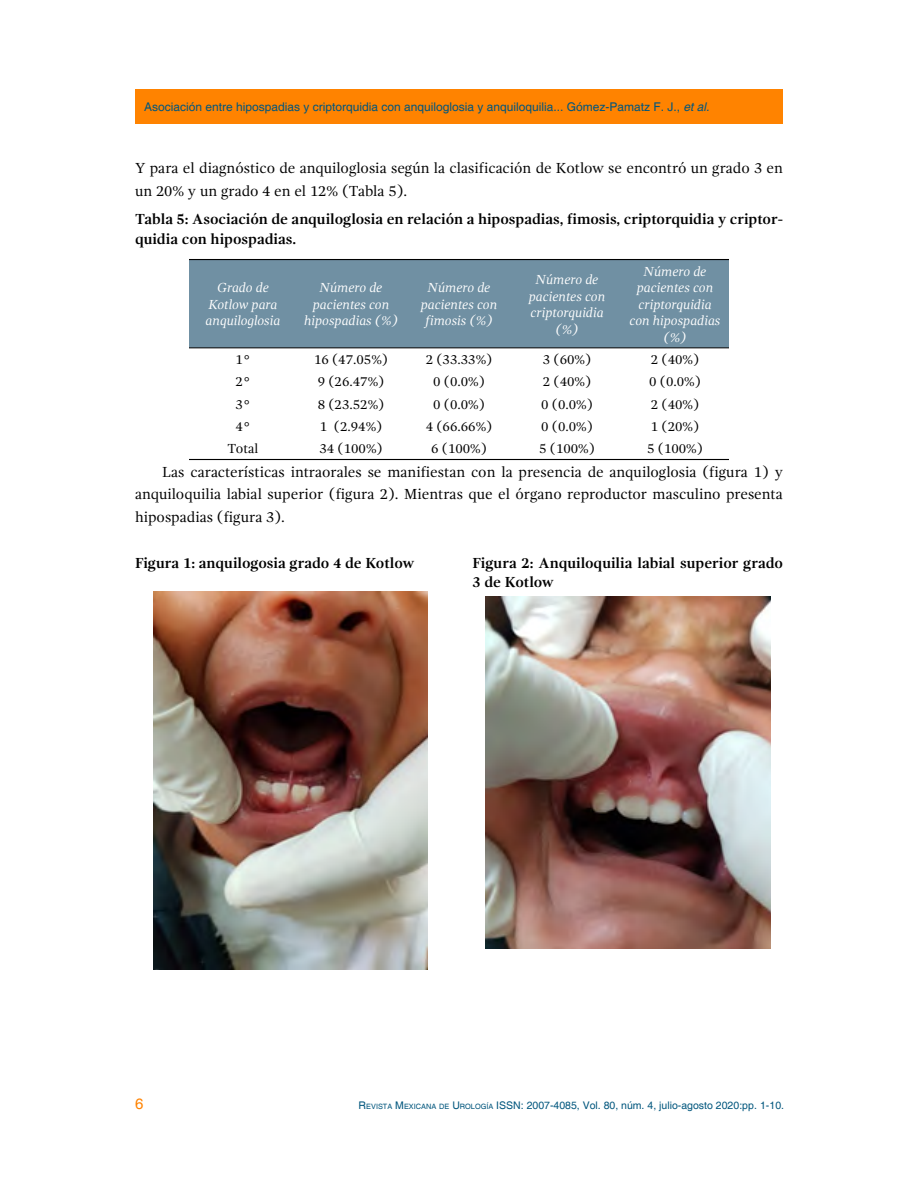
<style>
.page{position:relative;width:918px;height:1188px;background:#fff}
.page>*{position:absolute;margin:0;border:0;box-sizing:border-box;transform-origin:0 0}
.t1{font:15px/22.5px "Gandhi Serif";color:#000}
.t2{font:700 15px/19.5px "Gandhi Serif";color:#000}
.t3{font:15px "Helvetica";color:#ff8300}
.t4{font:italic 13.5px/16.5px "Gandhi Serif";color:#fff;text-align:center}
.t5{font:13.5px "Gandhi Serif";color:#000}
.t6{font:12px "Helvetica";color:#00567d}
.t7{font:10.5px "Helvetica";color:#00567d}
.s1{font-style:italic}
.s2{font-style:inherit}
.s3{font-size:7.35px}
</style>
<div class="page">
<div style="left:135px;top:89px;width:648px;height:34px;background:#ff8300"></div>
<div style="left:189px;top:260px;width:540px;height:87px;background:#7090a3"></div>
<hr style="left:189px;top:459px;width:108px;height:1px;background:#000">
<hr style="left:297px;top:459px;width:108px;height:1px;background:#000">
<hr style="left:405px;top:459px;width:108px;height:1px;background:#000">
<hr style="left:513px;top:459px;width:108px;height:1px;background:#000">
<hr style="left:621px;top:459px;width:108px;height:1px;background:#000">
<hr style="left:189px;top:347px;width:108px;height:1px;background:#000">
<hr style="left:297px;top:347px;width:108px;height:1px;background:#000">
<hr style="left:405px;top:347px;width:108px;height:1px;background:#000">
<hr style="left:513px;top:347px;width:108px;height:1px;background:#000">
<hr style="left:621px;top:347px;width:108px;height:1px;background:#000">
<hr style="left:189px;top:259px;width:108px;height:1px;background:#000">
<hr style="left:297px;top:259px;width:108px;height:1px;background:#000">
<hr style="left:405px;top:259px;width:108px;height:1px;background:#000">
<hr style="left:513px;top:259px;width:108px;height:1px;background:#000">
<hr style="left:621px;top:259px;width:108px;height:1px;background:#000">
<img style="left:153px;top:592px;width:275px;height:377px">
<img style="left:486px;top:597px;width:284px;height:352px">
<p class="t6" style="left:144px;top:99px;width:567px">Asociación entre hipospadias y criptorquidia con anquiloglosia y anquiloquilia... Gómez-Pamatz F. J., <span class="s1">et al.</span></p>
<p class="t1" style="left:135px;top:157px;width:649px">Y para el diagnóstico de anquiloglosia según la clasificación de Kotlow se encontró un grado 3 en un 20% y un grado 4 en el 12% (Tabla 5).</p>
<p class="t2" style="left:135px;top:210px;width:649px">Tabla 5: Asociación de anquiloglosia en relación a hipospadias, fimosis, criptorquidia y criptor&shy;quidia con hipospadias.</p>
<p class="t4" style="left:206px;top:280px;width:76px">Grado de<br>Kotlow para anquiloglosia</p>
<p class="t4" style="left:304px;top:280px;width:95px">Número de pacientes con hipospadias (%)</p>
<p class="t4" style="left:421px;top:280px;width:78px">Número de pacientes con fimosis (%)</p>
<p class="t4" style="left:529px;top:271px;width:78px">Número de pacientes con criptorquidia (%)</p>
<p class="t4" style="left:630px;top:263px;width:92px">Número de pacientes con criptorquidia con hipospadias (%)</p>
<p class="t5" style="left:236px;top:352px;width:16px">1°</p>
<p class="t5" style="left:314px;top:352px;width:76px">16 (47.05%)</p>
<p class="t5" style="left:426px;top:352px;width:68px">2 (33.33%)</p>
<p class="t5" style="left:543px;top:352px;width:50px">3 (60%)</p>
<p class="t5" style="left:651px;top:352px;width:50px">2 (40%)</p>
<p class="t5" style="left:236px;top:374px;width:16px">2°</p>
<p class="t5" style="left:318px;top:374px;width:68px">9 (26.47%)</p>
<p class="t5" style="left:433px;top:374px;width:53px">0 (0.0%)</p>
<p class="t5" style="left:543px;top:374px;width:50px">2 (40%)</p>
<p class="t5" style="left:649px;top:374px;width:53px">0 (0.0%)</p>
<p class="t5" style="left:236px;top:397px;width:16px">3°</p>
<p class="t5" style="left:318px;top:397px;width:68px">8 (23.52%)</p>
<p class="t5" style="left:433px;top:397px;width:53px">0 (0.0%)</p>
<p class="t5" style="left:541px;top:397px;width:53px">0 (0.0%)</p>
<p class="t5" style="left:651px;top:397px;width:50px">2 (40%)</p>
<p class="t5" style="left:236px;top:419px;width:16px">4°</p>
<p class="t5" style="left:320px;top:419px;width:64px">1 (2.94%)</p>
<p class="t5" style="left:426px;top:419px;width:68px">4 (66.66%)</p>
<p class="t5" style="left:541px;top:419px;width:53px">0 (0.0%)</p>
<p class="t5" style="left:651px;top:419px;width:50px">1 (20%)</p>
<p class="t5" style="left:228px;top:441px;width:32px">Total</p>
<p class="t5" style="left:319px;top:441px;width:65px">34 (100%)</p>
<p class="t5" style="left:431px;top:441px;width:57px">6 (100%)</p>
<p class="t5" style="left:539px;top:441px;width:57px">5 (100%)</p>
<p class="t5" style="left:647px;top:441px;width:57px">5 (100%)</p>
<p class="t1" style="left:135px;top:460px;width:650px;text-align:justify;text-indent:27px">Las características intraorales se manifiestan con la presencia de anquiloglosia (figura 1) y anquiloquilia labial superior (figura 2). Mientras que el órgano reproductor masculino presenta hipospadias (figura 3).</p>
<p class="t2" style="left:135px;top:553px;width:281px">Figura 1: anquilogosia grado 4 de Kotlow</p>
<p class="t2" style="left:472px;top:553px;width:312px">Figura 2: Anquiloquilia labial superior grado<br>3 de Kotlow</p>
<p class="t3" style="left:135px;top:1095px;width:10px">6</p>
<p class="t7" style="left:359px;top:1099px;width:427px"><span class="s2">R</span><span class="s3">EVISTA</span> <span class="s2">M</span><span class="s3">EXICANA DE</span> <span class="s2">U</span><span class="s3">ROLOGÍA</span> ISSN: 2007-4085, Vol. 80, núm. 4, julio-agosto 2020:pp. 1-10.</p>
</div>
